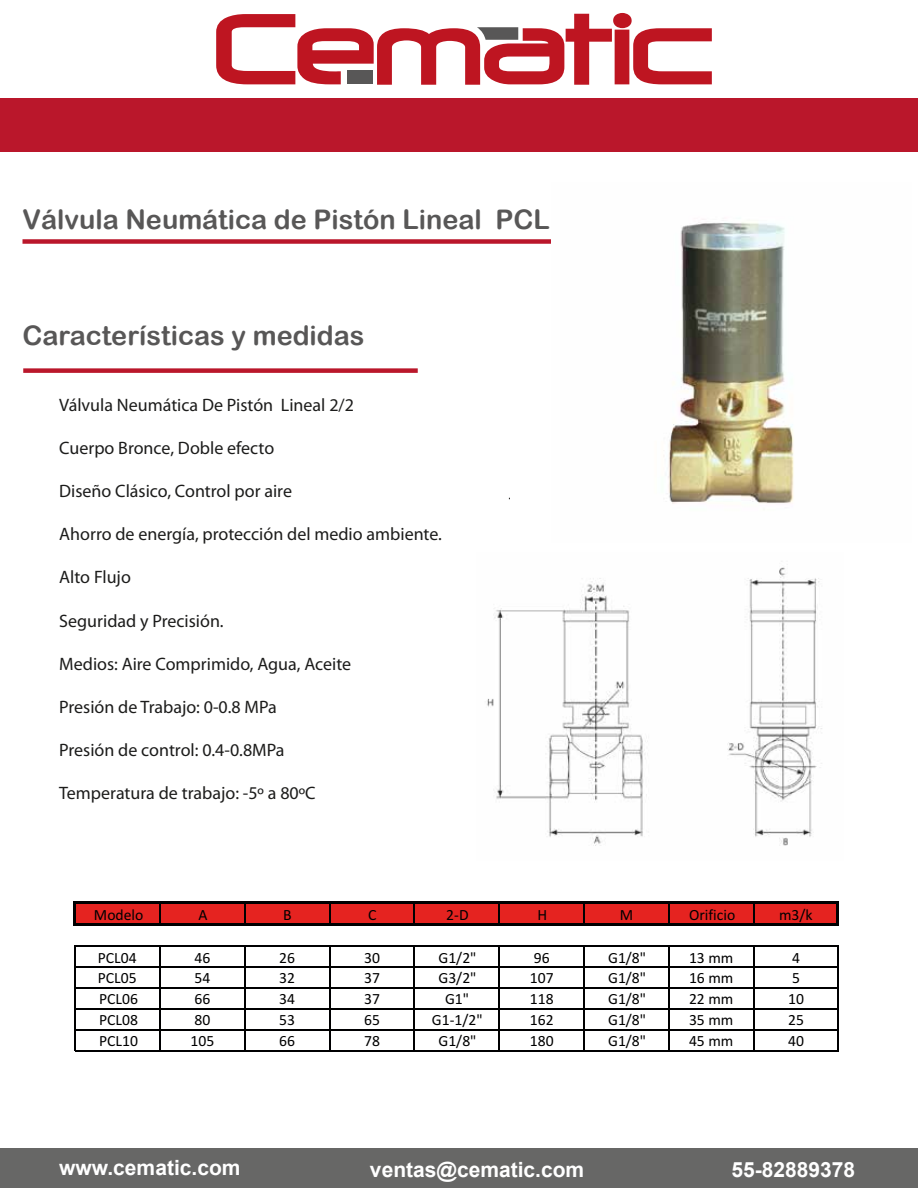
<style>
.page{position:relative;width:918px;height:1188px;background:#fff}
.page>*{position:absolute;margin:0;border:0;box-sizing:border-box;transform-origin:0 0}
.t1{font:27px "Arial Rounded MT Bold";color:#585757}
.t2{font:700 21px "Arial";color:#fff}
.t3{font:18px "Myriad Pro";color:#1c1c1b}
.t4{font:15.6px "Calibri";color:#000001}
</style>
<div class="page">
<div style="left:0;top:98px;width:918px;height:54px;background:#ba172b"></div>
<div style="left:0;top:1149px;width:918px;height:39px;background:#676766"></div>
<svg style="left:216px;top:13px;width:496px;height:72px"></svg>
<div style="left:22px;top:239px;width:630px;height:5px;background:#ba172b"></div>
<div style="left:23px;top:368px;width:395px;height:5px;background:#ba172b"></div>
<div style="left:74px;top:903px;width:765px;height:23px;background:#e52320"></div>
<hr style="left:73px;top:901px;width:3px;height:25px;background:#000001">
<svg style="left:159px;top:904px;width:2px;height:19px"></svg>
<svg style="left:244px;top:904px;width:1px;height:19px"></svg>
<svg style="left:329px;top:904px;width:1px;height:19px"></svg>
<svg style="left:414px;top:904px;width:1px;height:19px"></svg>
<svg style="left:499px;top:904px;width:1px;height:19px"></svg>
<svg style="left:583px;top:904px;width:2px;height:19px"></svg>
<svg style="left:668px;top:904px;width:1px;height:19px"></svg>
<svg style="left:753px;top:904px;width:1px;height:19px"></svg>
<hr style="left:837px;top:904px;width:2px;height:22px;background:#000001">
<hr style="left:74px;top:946px;width:2px;height:105px;background:#000001">
<hr style="left:159px;top:947px;width:2px;height:104px;background:#000001">
<hr style="left:244px;top:947px;width:1px;height:104px;background:#000001">
<hr style="left:329px;top:947px;width:1px;height:104px;background:#000001">
<hr style="left:414px;top:947px;width:1px;height:104px;background:#000001">
<hr style="left:499px;top:947px;width:1px;height:104px;background:#000001">
<hr style="left:583px;top:947px;width:2px;height:104px;background:#000001">
<hr style="left:668px;top:947px;width:1px;height:104px;background:#000001">
<hr style="left:753px;top:947px;width:1px;height:104px;background:#000001">
<hr style="left:838px;top:947px;width:1px;height:104px;background:#000001">
<hr style="left:76px;top:901px;width:763px;height:3px;background:#000001">
<hr style="left:76px;top:923px;width:763px;height:3px;background:#000001">
<hr style="left:76px;top:946px;width:763px;height:1px;background:#000001">
<hr style="left:76px;top:966px;width:763px;height:2px;background:#000001">
<hr style="left:76px;top:987px;width:763px;height:2px;background:#000001">
<hr style="left:76px;top:1008px;width:763px;height:2px;background:#000001">
<hr style="left:76px;top:1029px;width:763px;height:1px;background:#000001">
<hr style="left:76px;top:1050px;width:763px;height:1px;background:#000001">
<img style="left:552px;top:219px;width:242px;height:285px">
<img style="left:487px;top:567px;width:335px;height:279px">
<h1 class="t1" style="left:22px;top:203px;width:529px">Válvula Neumática de Pistón Lineal PCL</h1>
<h1 class="t1" style="left:22px;top:319px;width:344px">Características y medidas</h1>
<p class="t3" style="left:59px;top:393px;width:296px">Válvula Neumática De Pistón Lineal 2/2</p>
<p class="t3" style="left:59px;top:437px;width:217px">Cuerpo Bronce, Doble efecto</p>
<p class="t3" style="left:59px;top:480px;width:234px">Diseño Clásico, Control por aire</p>
<p class="t3" style="left:59px;top:523px;width:384px">Ahorro de energía, protección del medio ambiente.</p>
<p class="t3" style="left:59px;top:566px;width:73px">Alto Flujo</p>
<p class="t3" style="left:59px;top:609px;width:166px">Seguridad y Precisión.</p>
<p class="t3" style="left:59px;top:653px;width:293px">Medios: Aire Comprimido, Agua, Aceite</p>
<p class="t3" style="left:59px;top:696px;width:219px">Presión de Trabajo: 0-0.8 MPa</p>
<p class="t3" style="left:59px;top:739px;width:227px">Presión de control: 0.4-0.8MPa</p>
<p class="t3" style="left:59px;top:782px;width:258px">Temperatura de trabajo: -5º a 80ºC</p>
<p class="t4" style="left:94px;top:904px;width:51px">!"#$%"</p>
<p class="t4" style="left:198px;top:904px;width:11px">&amp;</p>
<p class="t4" style="left:283px;top:904px;width:10px">'</p>
<p class="t4" style="left:368px;top:904px;width:10px">(</p>
<p class="t4" style="left:446px;top:904px;width:24px">)*+</p>
<p class="t4" style="left:538px;top:904px;width:11px">,</p>
<p class="t4" style="left:620px;top:904px;width:15px">!</p>
<p class="t4" style="left:689px;top:904px;width:48px">-./0/1/"</p>
<p class="t4" style="left:779px;top:904px;width:35px">2345</p>
<p class="t4" style="left:98px;top:947px;width:40px">6(789</p>
<p class="t4" style="left:194px;top:947px;width:17px">9:</p>
<p class="t4" style="left:279px;top:947px;width:17px">):</p>
<p class="t4" style="left:364px;top:947px;width:17px">38</p>
<p class="t4" style="left:438px;top:947px;width:40px">;&lt;4)=</p>
<p class="t4" style="left:534px;top:947px;width:17px">&gt;:</p>
<p class="t4" style="left:608px;top:947px;width:40px">;&lt;4?=</p>
<p class="t4" style="left:689px;top:947px;width:46px">&lt;3@22</p>
<p class="t4" style="left:792px;top:947px;width:9px">9</p>
<p class="t4" style="left:98px;top:967px;width:40px">6(78A</p>
<p class="t4" style="left:194px;top:967px;width:17px">A9</p>
<p class="t4" style="left:279px;top:967px;width:17px">3)</p>
<p class="t4" style="left:364px;top:967px;width:17px">3B</p>
<p class="t4" style="left:438px;top:967px;width:40px">;34)=</p>
<p class="t4" style="left:530px;top:967px;width:25px">&lt;8B</p>
<p class="t4" style="left:608px;top:967px;width:40px">;&lt;4?=</p>
<p class="t4" style="left:689px;top:967px;width:46px">&lt;:@22</p>
<p class="t4" style="left:792px;top:967px;width:9px">A</p>
<p class="t4" style="left:99px;top:988px;width:40px">6(78:</p>
<p class="t4" style="left:194px;top:988px;width:17px">::</p>
<p class="t4" style="left:279px;top:988px;width:17px">39</p>
<p class="t4" style="left:364px;top:988px;width:17px">3B</p>
<p class="t4" style="left:445px;top:988px;width:26px">;&lt;=</p>
<p class="t4" style="left:530px;top:988px;width:25px">&lt;&lt;?</p>
<p class="t4" style="left:608px;top:988px;width:40px">;&lt;4?=</p>
<p class="t4" style="left:689px;top:988px;width:46px">))@22</p>
<p class="t4" style="left:788px;top:988px;width:17px">&lt;8</p>
<p class="t4" style="left:99px;top:1009px;width:40px">6(78?</p>
<p class="t4" style="left:194px;top:1009px;width:17px">?8</p>
<p class="t4" style="left:279px;top:1009px;width:17px">A3</p>
<p class="t4" style="left:364px;top:1009px;width:17px">:A</p>
<p class="t4" style="left:432px;top:1009px;width:52px">;&lt;*&lt;4)=</p>
<p class="t4" style="left:530px;top:1009px;width:25px">&lt;:)</p>
<p class="t4" style="left:608px;top:1009px;width:40px">;&lt;4?=</p>
<p class="t4" style="left:689px;top:1009px;width:46px">3A@22</p>
<p class="t4" style="left:788px;top:1009px;width:17px">)A</p>
<p class="t4" style="left:99px;top:1030px;width:40px">6(7&lt;8</p>
<p class="t4" style="left:191px;top:1030px;width:25px">&lt;8A</p>
<p class="t4" style="left:279px;top:1030px;width:17px">::</p>
<p class="t4" style="left:364px;top:1030px;width:17px">B?</p>
<p class="t4" style="left:438px;top:1030px;width:40px">;&lt;4?=</p>
<p class="t4" style="left:530px;top:1030px;width:25px">&lt;?8</p>
<p class="t4" style="left:608px;top:1030px;width:40px">;&lt;4?=</p>
<p class="t4" style="left:689px;top:1030px;width:46px">9A@22</p>
<p class="t4" style="left:788px;top:1030px;width:17px">98</p>
<p class="t2" style="left:59px;top:1154px;width:183px">www.cematic.com</p>
<p class="t2" style="left:370px;top:1156px;width:216px">ventas@cematic.com</p>
<p class="t2" style="left:731px;top:1156px;width:125px">55-82889378</p>
</div>
